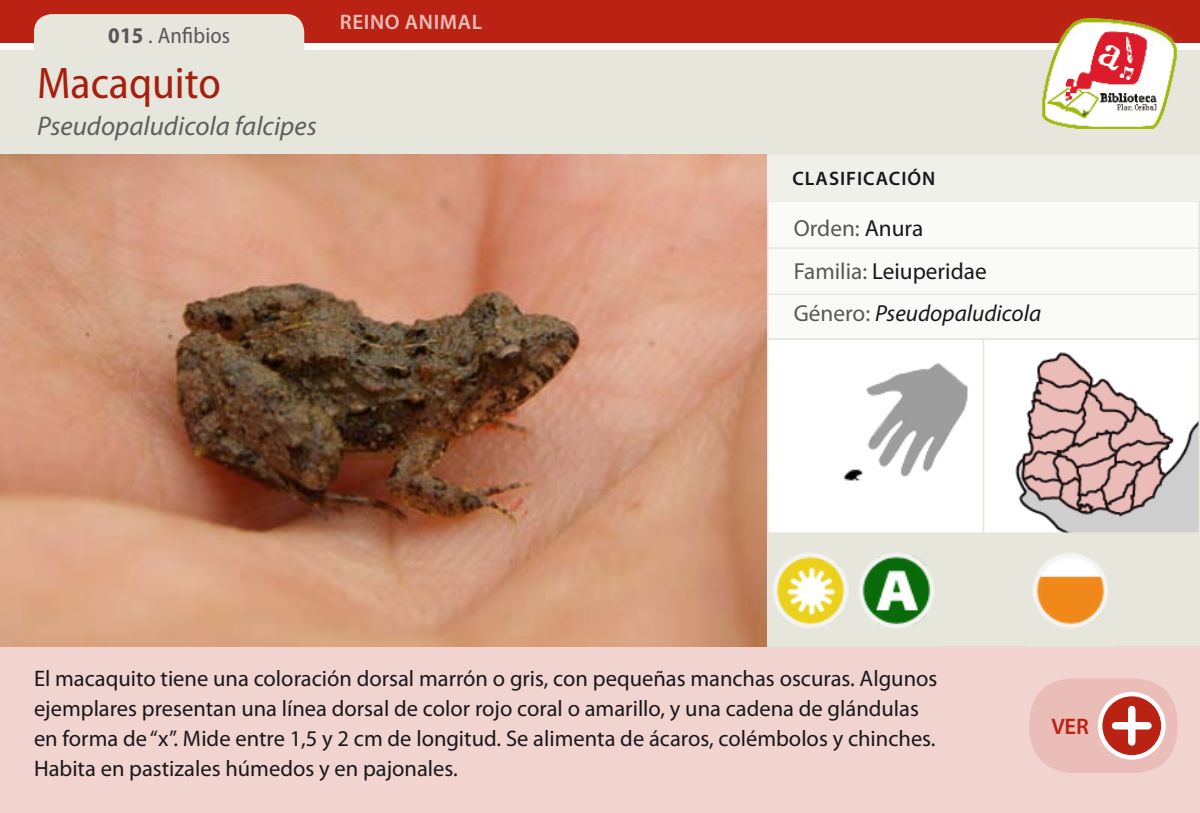
<style>
.page{position:relative;width:1200px;height:813px;background:#fff}
.page>*{position:absolute;margin:0;border:0;box-sizing:border-box;transform-origin:0 0}
.t1{font:semi-condensed 45px "Myriad Pro";color:#ba2313}
.t2{font:italic 27px "Myriad Pro";color:#646c6e}
.t3{font:italic 23.25px "Myriad Pro";color:#1a171c}
.t4{font:23.25px "Myriad Pro";color:#1a171c}
.t5{font:23.25px "Myriad Pro";color:#58585a}
.COPETE{font:22.5px/30px "Myriad Pro";color:#1a171c}
.ID_de_la_ficha{font:semi-condensed 22.5px "Myriad Pro";letter-spacing:.01em;color:#58585a}
.COPETE-2{font:600 22.5px "Myriad Pro";color:#ba2313}
.t6{font:600 21px "Myriad Pro";letter-spacing:.03em;color:#eabdb8}
.t7{font:600 19.5px "Myriad Pro";letter-spacing:.05em;color:#1a171c}
.s1{font-weight:700}
.s2{color:#1a171c}
.s3{color:#58585a}
.s4{font-style:normal;color:#58585a}
</style>
<div class="page">
<div style="left:0;top:0;width:1199px;height:43px;background:#ba2313"></div>
<svg style="left:0;top:14px;width:1199px;height:141px;fill:#e6e6dc"></svg>
<div style="left:766px;top:533px;width:433px;height:112px;background:#e6e6dc"></div>
<div style="left:0;top:645px;width:1199px;height:167px;background:#f1d3d0"></div>
<img style="left:1040px;top:18px;width:137px;height:110px">
<div style="left:1028px;top:678px;width:149px;height:94px;background:#eabdb8;border-radius:47px"></div>
<svg style="left:1099px;top:693px;width:64px;height:64px;background:#c5483b"></svg>
<div style="left:1097px;top:691px;width:68px;height:68px;border:4px solid #fff;border-radius:50%"></div>
<div style="left:1127px;top:709px;width:8px;height:32px;background:#fff"></div>
<div style="left:1115px;top:721px;width:32px;height:8px;background:#fff"></div>
<img style="left:1015px;top:352px;width:181px;height:178px">
<div style="left:982px;top:338px;width:217px;height:195px;border:2px solid #e6e6dc"></div>
<svg style="left:843px;top:363px;width:125px;height:118px"></svg>
<div style="left:766px;top:338px;width:217px;height:195px;border:2px solid #e6e6dc"></div>
<div style="left:767px;top:201px;width:431px;height:138px;background:#fafaf8"></div>
<hr style="left:768px;top:247px;width:430px;height:2px;background:#e6e6dc">
<hr style="left:768px;top:293px;width:430px;height:2px;background:#e6e6dc">
<div style="left:766px;top:200px;width:433px;height:139px;border:2px solid #e6e6dc"></div>
<img style="left:773px;top:553px;width:75px;height:75px">
<img style="left:859px;top:553px;width:75px;height:75px">
<img style="left:1033px;top:553px;width:75px;height:75px">
<div style="left:766px;top:155px;width:433px;height:45px;background:#f0f0ea"></div>
<img style="left:0;top:155px;width:766px;height:490px">
<p class="ID_de_la_ficha" style="left:108px;top:21px;width:123px"><span class="s1">015</span> . Anfibios</p>
<h1 class="t1" style="left:37px;top:56px;width:185px">Macaquito</h1>
<p class="t2" style="left:37px;top:109px;width:281px">Pseudopaludicola falcipes</p>
<p class="t6" style="left:340px;top:9px;width:144px">REINO ANIMAL</p>
<p class="t7" style="left:792px;top:166px;width:144px">CLASIFICACIÓN</p>
<p class="t5" style="left:793px;top:214px;width:131px">Orden: <span class="s2">Anura</span></p>
<p class="t4" style="left:793px;top:256px;width:194px"><span class="s3">Familia:</span> Leiuperidae</p>
<p class="t3" style="left:793px;top:299px;width:249px"><span class="s4">Género:</span> Pseudopaludicola</p>
<p class="COPETE" style="left:34px;top:662px;width:904px">El macaquito tiene una coloración dorsal marrón o gris, con pequeñas manchas oscuras. Algunos ejemplares presentan una línea dorsal de color rojo coral o amarillo, y una cadena de glándulas en forma de “x”. Mide entre 1,5 y 2 cm de longitud. Se alimenta de ácaros, colémbolos y chinches.<br>Habita en pastizales húmedos y en pajonales.</p>
<p class="COPETE-2" style="left:1051px;top:712px;width:39px">VER</p>
</div>
